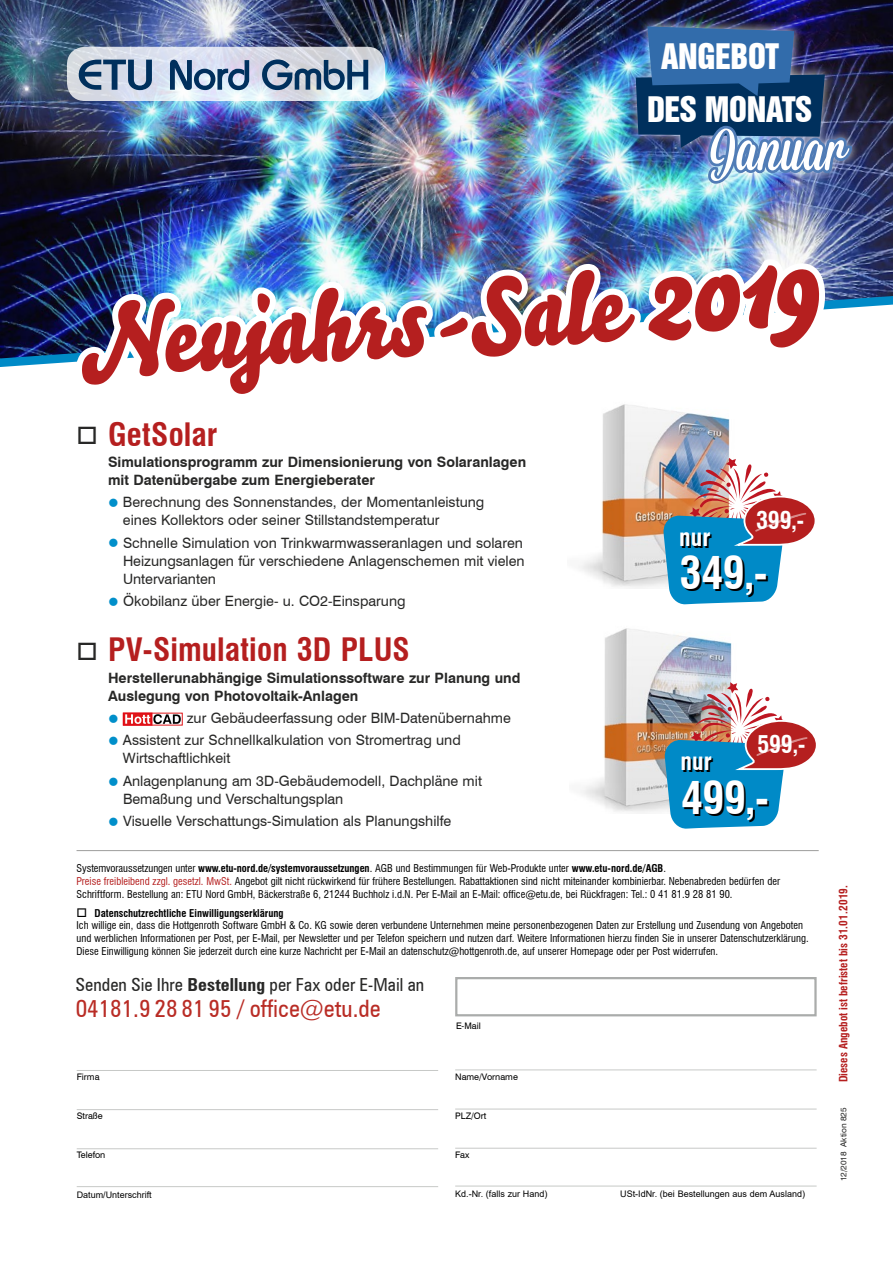
<style>
.page{position:relative;width:893px;height:1263px;background:#fff}
.page>*{position:absolute;margin:0;border:0;box-sizing:border-box;transform-origin:0 0}
.t1{font:99px "Bello Script";color:#b51f1f}
.t2{font:58.35px "Mission Script";letter-spacing:.005em;color:#fff}
.t3{font:700 condensed 44.1px "Swiss 721 BT";letter-spacing:-.01em;color:#fff}
.t4{font:32.25px/53.1px "Swiss 921 BT Regular A";letter-spacing:-.01em;color:#fff;text-align:center}
.t5{font:700 condensed 31.5px "Swiss 721 BT";letter-spacing:.005em;color:#b51f1f}
.t6{font:condensed 24px "Zurich BT";color:#b92c25}
.t7{font:700 condensed 23.85px "Swiss 721 BT";color:#fff}
.t8{font:condensed 18px "Zurich BT";letter-spacing:.005em;color:#282827}
.t9{font:14.25px/18px "Swiss 721 BT";color:#282827}
.t10{font:700 14.25px/18px "Swiss 721 BT";color:#282827}
.t11{font:14.25px "Wingdings";color:#008fca}
.t12{font:700 condensed 11.25px "Swiss 721 BT";color:#b51f1f}
.t13{font:condensed 10.5px/12.8px "Swiss 721 BT";color:#000}
.t14{font:9px "Arial";color:#000}
.t15{font:9px "Swiss 721 BT";color:#000}
.t16{font:8.25px "Swiss 721 BT";color:#282827}
.s1{font-size:120px}
.s2{color:#282827}
.s3{color:#008fca}
.s4{font-weight:700}
.s5{color:#b51f1f}
</style>
<div class="page">
<img style="left:0;top:0;width:893px;height:296px">
<div style="left:123px;top:713px;width:60px;height:12px;border:1px solid #df171a"></div>
<div style="left:123px;top:713px;width:29px;height:12px;border:1px solid #e30613"></div>
<svg style="left:125px;top:714px;width:56px;height:10px"></svg>
<hr style="left:77px;top:850px;width:742px;height:1px;background:#9d9d9c">
<img style="left:0;top:296px;width:893px;height:71px">
<div style="left:627px;top:17px;width:234px;height:176px;background:#fff;opacity:.75"></div>
<svg style="left:67px;top:283px;width:12px;height:84px"></svg>
<img style="left:484px;top:0;width:27px;height:367px">
<img style="left:511px;top:0;width:43px;height:367px">
<hr style="left:455px;top:1069px;width:362px;height:1px;background:#c7c9c7">
<hr style="left:455px;top:1109px;width:362px;height:1px;background:#c7c9c7">
<hr style="left:455px;top:1148px;width:362px;height:1px;background:#c7c9c7">
<hr style="left:455px;top:1186px;width:362px;height:1px;background:#c7c9c7">
<div style="left:455px;top:977px;width:362px;height:39px;border:2px solid #aaacab"></div>
<hr style="left:77px;top:1070px;width:361px;height:1px;background:#c7c9c7">
<hr style="left:77px;top:1109px;width:361px;height:1px;background:#c7c9c7">
<hr style="left:77px;top:1148px;width:361px;height:1px;background:#c7c9c7">
<hr style="left:77px;top:1186px;width:361px;height:1px;background:#c7c9c7">
<img style="left:581px;top:637px;width:151px;height:176px">
<svg style="left:665px;top:660px;width:151px;height:169px"></svg>
<img style="left:554px;top:0;width:299px;height:637px">
<div style="left:67px;top:47px;width:318px;height:54px;background:#d7dbe0;border-radius:18px"></div>
<img style="left:79px;top:0;width:405px;height:367px">
<h3 class="t4" style="left:647px;top:29px;width:167px">ANGEBOT<br>DES MONATS</h3>
<h2 class="t2" style="left:711px;top:115px;width:136px">Januar</h2>
<h1 class="t1" style="left:73px;top:271px;width:745px;rotate:-4deg">Neujahrs-Sale <span class="s1">2019</span></h1>
<h3 class="t5" style="left:77px;top:415px;width:143px"><span class="s2">□</span> GetSolar</h3>
<h3 class="t10" style="left:108px;top:453px;width:420px">Simulationsprogramm zur Dimensionierung von Solaranlagen mit Datenübergabe zum Energieberater</h3>
<h3 class="t9" style="left:123px;top:493px;width:363px;text-indent:-15px"><span class="s3">●</span> Berechnung des Sonnenstandes, der Momentanleistung eines Kollektors oder seiner Stillstandstemperatur</h3>
<h3 class="t9" style="left:123px;top:533px;width:403px;text-indent:-15px"><span class="s3">●</span> Schnelle Simulation von Trinkwarmwasseranlagen und solaren<br>Heizungsanlagen für verschiedene Anlagenschemen mit vielen<br>Untervarianten</h3>
<h3 class="t9" style="left:108px;top:592px;width:299px"><span class="s3">●</span> Ökobilanz über Energie- u. CO2-Einsparung</h3>
<h3 class="t5" style="left:77px;top:631px;width:335px"><span class="s2">□</span> PV-Simulation 3D PLUS</h3>
<h3 class="t10" style="left:108px;top:669px;width:414px">Herstellerunabhängige Simulationssoftware zur Planung und<br>Auslegung von Photovoltaik-Anlagen</h3>
<h3 class="t11" style="left:108px;top:711px;width:12px">●</h3>
<h3 class="t9" style="left:187px;top:709px;width:326px">zur Gebäudeerfassung oder BIM-Datenübernahme</h3>
<h3 class="t9" style="left:123px;top:731px;width:339px;text-indent:-15px"><span class="s3">●</span> Assistent zur Schnellkalkulation von Stromertrag und<br>Wirtschaftlichkeit</h3>
<h3 class="t9" style="left:123px;top:771px;width:360px;text-indent:-15px"><span class="s3">●</span> Anlagenplanung am 3D-Gebäudemodell, Dachpläne mit<br>Bemaßung und Verschaltungsplan</h3>
<h3 class="t9" style="left:108px;top:812px;width:345px"><span class="s3">●</span> Visuelle Verschattungs-Simulation als Planungshilfe</h3>
<h3 class="t7" style="left:756px;top:506px;width:50px">399,-</h3>
<h3 class="t3" style="left:680px;top:547px;width:90px">349,-</h3>
<h3 class="t7" style="left:679px;top:523px;width:33px">nur</h3>
<h3 class="t7" style="left:757px;top:730px;width:50px">599,-</h3>
<h3 class="t3" style="left:681px;top:771px;width:90px">499,-</h3>
<h3 class="t7" style="left:680px;top:747px;width:33px">nur</h3>
<p class="t13" style="left:77px;top:862px;width:705px">Systemvoraussetzungen unter <span class="s4">www.etu-nord.de/systemvoraussetzungen</span>. AGB und Bestimmungen für Web-Produkte unter <span class="s4">www.etu-nord.de/AGB</span>.<br><span class="s5">Preise freibleibend zzgl. gesetzl. MwSt.</span> Angebot gilt nicht rückwirkend für frühere Bestellungen. Rabattaktionen sind nicht miteinander kombinierbar. Nebenabreden bedürfen der<br>Schriftform. Bestellung an: ETU Nord GmbH, Bäckerstraße 6, 21244 Buchholz i.d.N. Per E-Mail an E-Mail: office@etu.de, bei Rückfragen: Tel.: 0 41 81.9 28 81 90.</p>
<p class="t13" style="left:77px;top:906px;width:734px">□ <span class="s4">Datenschutzrechtliche Einwilligungserklärung<br></span>Ich willige ein, dass die Hottgenroth Software GmbH &amp; Co. KG sowie deren verbundene Unternehmen meine personenbezogenen Daten zur Erstellung und Zusendung von Angeboten und werblichen Informationen per Post, per E-Mail, per Newsletter und per Telefon speichern und nutzen darf. Weitere Informationen hierzu finden Sie in unserer Datenschutzerklärung.<br>Diese Einwilligung können Sie jederzeit durch eine kurze Nachricht per E-Mail an datenschutz@hottgenroth.de, auf unserer Homepage oder per Post widerrufen.</p>
<h3 class="t8" style="left:76px;top:974px;width:350px">Senden Sie Ihre <span class="s4">Bestellung</span> per Fax oder E-Mail an</h3>
<h3 class="t6" style="left:76px;top:993px;width:306px">04181.9 28 81 95 / office@etu.de</h3>
<p class="t15" style="left:77px;top:1071px;width:24px">Firma</p>
<p class="t15" style="left:77px;top:1111px;width:27px">Straße</p>
<p class="t15" style="left:77px;top:1150px;width:30px">Telefon</p>
<p class="t14" style="left:77px;top:1188px;width:77px">Datum/Unterschrift</p>
<p class="t15" style="left:456px;top:1020px;width:26px">E-Mail</p>
<p class="t15" style="left:455px;top:1071px;width:64px">Name/Vorname</p>
<p class="t15" style="left:455px;top:1110px;width:33px">PLZ/Ort</p>
<p class="t15" style="left:455px;top:1149px;width:16px">Fax</p>
<p class="t14" style="left:455px;top:1188px;width:94px">Kd.-Nr. (falls zur Hand)</p>
<p class="t14" style="left:620px;top:1188px;width:186px">USt-IdNr. (bei Bestellungen aus dem Ausland)</p>
<p class="t12" style="left:837px;top:1082px;width:198px;rotate:-90deg">Dieses Angebot ist befristet bis 31.01.2019.</p>
<p class="t16" style="left:838px;top:1181px;width:75px;rotate:-90deg">12/2018 Aktion 825</p>
</div>
